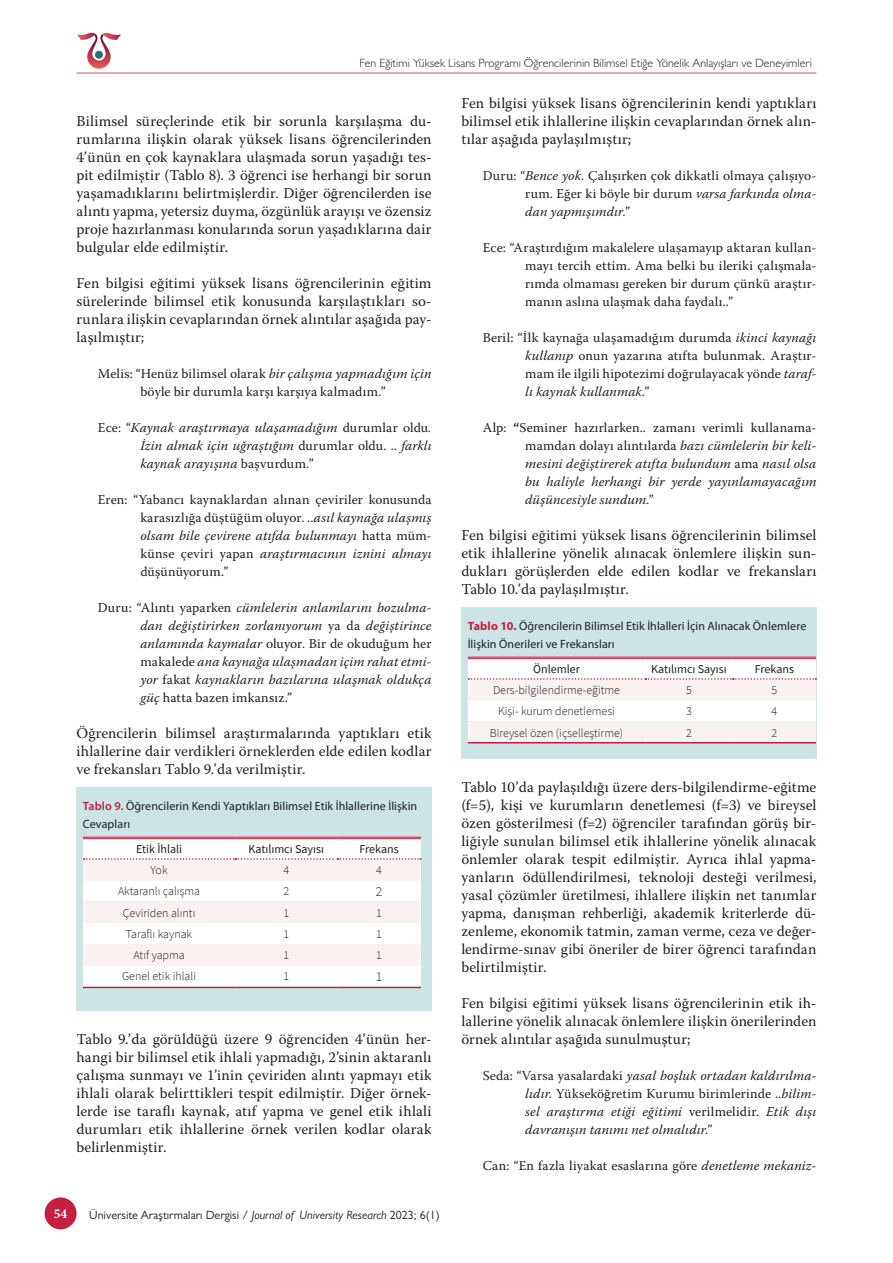
<style>
.page{position:relative;width:893px;height:1263px;background:#fff}
.page>*{position:absolute;margin:0;border:0;box-sizing:border-box;transform-origin:0 0}
.t1{font:15px/18px "Warnock Pro";letter-spacing:.01em;color:#231f20;text-align:justify}
.t2{font:13.5px/18px "Warnock Pro";letter-spacing:.015em;color:#231f20;text-align:justify}
.t3{font:italic 13.5px/18px "Warnock Pro";letter-spacing:.005em;color:#231f20;text-align:justify}
.t4{font:300 13.5px "Source Sans Pro";color:#231f20}
.t5{font:700 13.5px "Minion Pro";color:#fff}
.t6{font:12px/18px "Myriad Pro";letter-spacing:.005em;color:#231f20}
.t7{font:300 12px "Source Sans Pro";color:#231f20}
.t8{font:300 12px "Gill Sans";color:#231f20}
.t9{font:12px "Gill Sans";color:#231f20}
.t10{font:12px "Source Sans Pro";color:#231f20}
.s1{font-style:italic}
.s2{font-style:normal}
.s3{font-weight:600;color:#c51f40}
.s4{font-weight:700;font-style:normal}
.s5{font-weight:700;color:#c51f40}
</style>
<div class="page">
<div style="left:77px;top:788px;width:355px;height:223px;background:#cce4e6"></div>
<svg style="left:83px;top:839px;width:338px;height:148px;background:#fdfcfc"></svg>
<hr style="left:83px;top:837px;width:152px;height:1px;background:#c51f40">
<hr style="left:83px;top:838px;width:152px;height:1px;background:#c51f40">
<hr style="left:235px;top:837px;width:102px;height:1px;background:#c51f40">
<hr style="left:235px;top:838px;width:102px;height:1px;background:#c51f40">
<hr style="left:337px;top:837px;width:84px;height:1px;background:#c51f40">
<hr style="left:337px;top:838px;width:84px;height:1px;background:#c51f40">
<svg style="left:83px;top:858px;width:338px;height:107px;background:#fbf5f5"></svg>
<hr style="left:83px;top:987px;width:152px;height:1px;background:#c51f40">
<hr style="left:235px;top:987px;width:102px;height:1px;background:#c51f40">
<hr style="left:337px;top:987px;width:84px;height:1px;background:#c51f40">
<div style="left:461px;top:608px;width:355px;height:151px;background:#cce4e6"></div>
<hr style="left:468px;top:657px;width:177px;height:1px;background:#c51f40">
<hr style="left:645px;top:657px;width:88px;height:1px;background:#c51f40">
<hr style="left:733px;top:657px;width:83px;height:1px;background:#c51f40">
<svg style="left:468px;top:658px;width:348px;height:84px;background:#fbf3f4"></svg>
<hr style="left:468px;top:742px;width:177px;height:1px;background:#c51f40">
<hr style="left:645px;top:742px;width:88px;height:1px;background:#c51f40">
<hr style="left:733px;top:742px;width:83px;height:1px;background:#c51f40">
<hr style="left:77px;top:72px;width:739px;height:2px;background:#d66279">
<div style="left:45px;top:1197px;width:32px;height:32px;background:#c51f40;border-radius:50%"></div>
<svg style="left:77px;top:33px;width:44px;height:36px"></svg>
<div style="left:95px;top:51px;width:8px;height:8px;background:#257079;border-radius:50%"></div>
<p class="t8" style="left:359px;top:55px;width:454px">Fen Eğitimi Yüksek Lisans Programı Öğrencilerinin Bilimsel Etiğe Yönelik Anlayışları ve Deneyimleri</p>
<p class="t1" style="left:77px;top:112px;width:357px">Bilimsel süreçlerinde etik bir sorunla karşılaşma du&shy;rumlarına ilişkin olarak yüksek lisans öğrencilerinden 4’ünün en çok kaynaklara ulaşmada sorun yaşadığı tes&shy;pit edilmiştir (Tablo 8). 3 öğrenci ise herhangi bir sorun yaşamadıklarını belirtmişlerdir. Diğer öğrencilerden ise alıntı yapma, yetersiz duyma, özgünlük arayışı ve özensiz proje hazırlanması konularında sorun yaşadıklarına dair bulgular elde edilmiştir.</p>
<p class="t1" style="left:77px;top:274px;width:357px">Fen bilgisi eğitimi yüksek lisans öğrencilerinin eğitim sürelerinde bilimsel etik konusunda karşılaştıkları so&shy;runlara ilişkin cevaplarından örnek alıntılar aşağıda pay&shy;laşılmıştır;</p>
<p class="t2" style="left:98px;top:364px;width:335px;text-align:center">Melis: “Henüz bilimsel olarak <span class="s1">bir çalışma yapmadığım için </span>böyle bir durumla karşı karşıya kalmadım.”</p>
<p class="t3" style="left:140px;top:418px;width:293px;text-indent:-43px"><span class="s2">Ece: “</span>Kaynak araştırmaya ulaşamadığım <span class="s2">durumlar oldu</span>.<br>İzin almak için uğraştığım <span class="s2">durumlar oldu. ..</span> farklı kaynak arayışına <span class="s2">başvurdum.”</span></p>
<p class="t2" style="left:140px;top:490px;width:293px;text-indent:-43px">Eren: “Yabancı kaynaklardan alınan çeviriler konusunda karasızlığa düştüğüm oluyor. ..<span class="s1">asıl kaynağa ulaşmış olsam bile çevirene atıfda bulunmayı</span> hatta müm&shy;künse çeviri yapan <span class="s1">araştırmacının iznini almayı </span>düşünüyorum.”</p>
<p class="t3" style="left:140px;top:598px;width:293px;text-indent:-43px"><span class="s2">Duru: “Alıntı yaparken</span> cümlelerin anlamlarını bozulma&shy;dan değiştirirken zorlanıyorum <span class="s2">ya da</span> değiştirince anlamında kaymalar <span class="s2">oluyor. Bir de okuduğum her makalede</span> ana kaynağa ulaşmadan içim rahat etmi&shy;yor <span class="s2">fakat</span> kaynakların bazılarına ulaşmak oldukça güç <span class="s2">hatta bazen imkansız.”</span></p>
<p class="t1" style="left:77px;top:724px;width:357px">Öğrencilerin bilimsel araştırmalarında yaptıkları etik ihlallerine dair verdikleri örneklerden elde edilen kodlar ve frekansları Tablo 9.’da verilmiştir.</p>
<p class="t6" style="left:83px;top:797px;width:336px"><span class="s3">Tablo 9.</span> Öğrencilerin Kendi Yaptıkları Bilimsel Etik İhlallerine İlişkin<br>Cevapları</p>
<p class="t10" style="left:136px;top:841px;width:48px">Etik İhlali</p>
<p class="t10" style="left:248px;top:841px;width:77px">Katılımcı Sayısı</p>
<p class="t10" style="left:360px;top:841px;width:41px">Frekans</p>
<p class="t7" style="left:151px;top:863px;width:18px">Yok</p>
<p class="t7" style="left:283px;top:863px;width:7px">4</p>
<p class="t7" style="left:376px;top:863px;width:7px">4</p>
<p class="t7" style="left:118px;top:884px;width:84px">Aktaranlı çalışma</p>
<p class="t7" style="left:283px;top:884px;width:7px">2</p>
<p class="t4" style="left:376px;top:883px;width:8px">2</p>
<p class="t7" style="left:123px;top:905px;width:74px">Çeviriden alıntı</p>
<p class="t7" style="left:283px;top:905px;width:7px">1</p>
<p class="t7" style="left:376px;top:905px;width:7px">1</p>
<p class="t7" style="left:126px;top:926px;width:68px">Taraflı kaynak</p>
<p class="t7" style="left:283px;top:926px;width:7px">1</p>
<p class="t7" style="left:376px;top:926px;width:7px">1</p>
<p class="t7" style="left:133px;top:948px;width:53px">Atıf yapma</p>
<p class="t7" style="left:283px;top:948px;width:7px">1</p>
<p class="t7" style="left:376px;top:948px;width:7px">1</p>
<p class="t7" style="left:122px;top:969px;width:76px">Genel etik ihlali</p>
<p class="t7" style="left:283px;top:969px;width:7px">1</p>
<p class="t4" style="left:376px;top:969px;width:8px">1</p>
<p class="t1" style="left:77px;top:1030px;width:357px">Tablo 9.’da görüldüğü üzere 9 öğrenciden 4’ünün her&shy;hangi bir bilimsel etik ihlali yapmadığı, 2’sinin aktaranlı çalışma sunmayı ve 1’inin çeviriden alıntı yapmayı etik ihlali olarak belirttikleri tespit edilmiştir. Diğer örnek&shy;lerde ise taraflı kaynak, atıf yapma ve genel etik ihlali durumları etik ihlallerine örnek verilen kodlar olarak belirlenmiştir.</p>
<p class="t1" style="left:461px;top:94px;width:357px">Fen bilgisi yüksek lisans öğrencilerinin kendi yaptıkları bilimsel etik ihlallerine ilişkin cevaplarından örnek alın&shy;tılar aşağıda paylaşılmıştır;</p>
<p class="t2" style="left:525px;top:166px;width:293px;text-indent:-43px">Duru: “<span class="s1">Bence yok</span>. Çalışırken çok dikkatli olmaya çalışıyo&shy;rum. Eğer ki böyle bir durum <span class="s1">varsa farkında olma&shy;dan yapmışımdır</span>.”</p>
<p class="t2" style="left:525px;top:238px;width:293px;text-indent:-43px">Ece: “Araştırdığım makalelere ulaşamayıp aktaran kullan&shy;mayı tercih ettim. Ama belki bu ileriki çalışmala&shy;rımda olmaması gereken bir durum çünkü araştır&shy;manın aslına ulaşmak daha faydalı..”</p>
<p class="t2" style="left:525px;top:328px;width:293px;text-indent:-43px">Beril: “İlk kaynağa ulaşamadığım durumda <span class="s1">ikinci kaynağı kullanıp</span> onun yazarına atıfta bulunmak. Araştır&shy;mam ile ilgili hipotezimi doğrulayacak yönde <span class="s1">taraf&shy;lı kaynak kullanmak</span>.”</p>
<p class="t3" style="left:525px;top:418px;width:293px;text-indent:-43px"><span class="s2">Alp:</span> <span class="s4">“</span><span class="s2">Seminer hazırlarken.. zamanı verimli kullanama&shy;mamdan dolayı alıntılarda</span> bazı cümlelerin bir keli&shy;mesini değiştirerek atıfta bulundum <span class="s2">ama</span> nasıl olsa bu haliyle herhangi bir yerde yayınlamayacağım düşüncesiyle sundum<span class="s2">.”</span></p>
<p class="t1" style="left:461px;top:526px;width:357px">Fen bilgisi eğitimi yüksek lisans öğrencilerinin bilimsel etik ihlallerine yönelik alınacak önlemlere ilişkin sun&shy;dukları görüşlerden elde edilen kodlar ve frekansları Tablo 10.’da paylaşılmıştır.</p>
<p class="t6" style="left:468px;top:617px;width:340px"><span class="s5">Tablo 10.</span> Öğrencilerin Bilimsel Etik İhlalleri İçin Alınacak Önlemlere<br>İlişkin Önerileri ve Frekansları</p>
<p class="t10" style="left:533px;top:661px;width:48px">Önlemler</p>
<p class="t10" style="left:651px;top:661px;width:77px">Katılımcı Sayısı</p>
<p class="t10" style="left:755px;top:661px;width:41px">Frekans</p>
<p class="t7" style="left:493px;top:683px;width:129px">Ders-bilgilendirme-eğitme</p>
<p class="t7" style="left:686px;top:683px;width:7px">5</p>
<p class="t7" style="left:772px;top:683px;width:7px">5</p>
<p class="t7" style="left:498px;top:704px;width:119px">Kişi- kurum denetlemesi</p>
<p class="t7" style="left:686px;top:704px;width:7px">3</p>
<p class="t7" style="left:772px;top:704px;width:7px">4</p>
<p class="t7" style="left:490px;top:725px;width:135px">Bireysel özen (içselleştirme)</p>
<p class="t7" style="left:686px;top:725px;width:7px">2</p>
<p class="t7" style="left:772px;top:725px;width:7px">2</p>
<p class="t1" style="left:461px;top:778px;width:357px">Tablo 10’da paylaşıldığı üzere ders-bilgilendirme-eğitme (f=5), kişi ve kurumların denetlemesi (f=3) ve bireysel özen gösterilmesi (f=2) öğrenciler tarafından görüş bir&shy;liğiyle sunulan bilimsel etik ihlallerine yönelik alınacak önlemler olarak tespit edilmiştir. Ayrıca ihlal yapma&shy;yanların ödüllendirilmesi, teknoloji desteği verilmesi, yasal çözümler üretilmesi, ihlallere ilişkin net tanımlar yapma, danışman rehberliği, akademik kriterlerde dü&shy;zenleme, ekonomik tatmin, zaman verme, ceza ve değer&shy;lendirme-sınav gibi öneriler de birer öğrenci tarafından belirtilmiştir.</p>
<p class="t1" style="left:461px;top:994px;width:357px">Fen bilgisi eğitimi yüksek lisans öğrencilerinin etik ih&shy;lallerine yönelik alınacak önlemlere ilişkin önerilerinden örnek alıntılar aşağıda sunulmuştur;</p>
<p class="t3" style="left:525px;top:1066px;width:293px;text-indent:-43px"><span class="s2">Seda: “Varsa yasalardaki</span> yasal boşluk ortadan kaldırılma&shy;lıdır<span class="s2">. Yükseköğretim Kurumu birimlerinde ..</span>bilim&shy;sel araştırma etiği eğitimi <span class="s2">verilmelidir.</span> Etik dışı davranışın tanımı net olmalıdır<span class="s2">.”</span></p>
<p class="t2" style="left:483px;top:1156px;width:335px">Can: “En fazla liyakat esaslarına göre <span class="s1">denetleme mekaniz-</span></p>
<p class="t5" style="left:54px;top:1204px;width:15px">54</p>
<p class="t9" style="left:89px;top:1208px;width:352px">Üniversite Araştırmaları Dergisi / <span class="s1">Journal of University Research</span> 2023; 6(1)</p>
</div>
